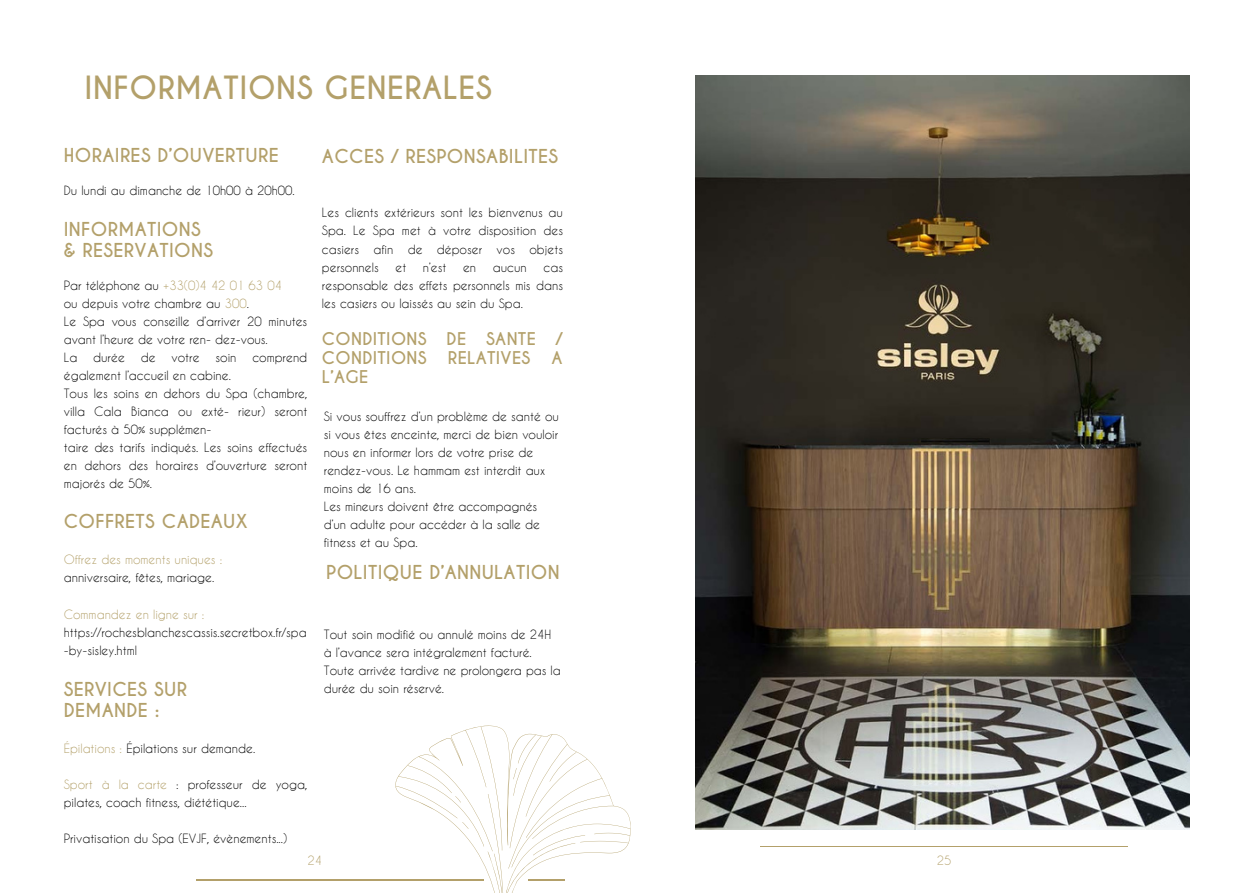
<style>
.page{position:relative;width:1259px;height:893px;background:#fff}
.page>*{position:absolute;margin:0;border:0;box-sizing:border-box;transform-origin:0 0}
.t1{font:700 30px "Caviar Dreams";letter-spacing:.02em;color:#b3a06a}
.t2{font:700 18px/21.3px "Caviar Dreams";letter-spacing:.02em;color:#b3a06a}
.t3{font:700 16.5px/19.2px "Caviar Dreams";letter-spacing:.02em;color:#b3a06a}
.t4{font:12px/18px "Caviar Dreams";color:#000}
.t5{font:12px "Caviar Dreams";color:#b3a069}
.t6{font:12px "Caviar Dreams";color:#b3a06a}
.s1{color:#000}
.s2{color:#b3a069}
</style>
<div class="page">
<svg style="left:395px;top:725px;width:190px;height:167px"></svg>
<hr style="left:197px;top:879px;width:286px;height:1px;background:#b3a06a">
<hr style="left:528px;top:879px;width:36px;height:1px;background:#b3a06a">
<hr style="left:760px;top:846px;width:367px;height:1px;background:#b3a06a">
<img style="left:696px;top:76px;width:493px;height:753px">
<p class="t1" style="left:84px;top:70px;width:409px">INFORMATIONS GENERALES</p>
<p class="t2" style="left:64px;top:145px;width:216px">HORAIRES D’OUVERTURE</p>
<h2 class="t4" style="left:64px;top:181px;width:233px">Du lundi au dimanche de 10h00 à 20h00.</h2>
<h2 class="t2" style="left:64px;top:219px;width:151px">INFORMATIONS &amp; RESERVATIONS</h2>
<p class="t5" style="left:64px;top:278px;width:220px"><span class="s1">Par téléphone au</span> +33(0)4 42 01 63 04</p>
<p class="t4" style="left:64px;top:294px;width:187px">ou depuis votre chambre au <span class="s2">300</span>.</p>
<p class="t4" style="left:64px;top:312px;width:245px">Le Spa vous conseille d’arriver 20 minutes avant l’heure de votre ren- dez-vous.</p>
<p class="t4" style="left:64px;top:348px;width:15px">La</p>
<p class="t4" style="left:93px;top:348px;width:33px">durée</p>
<p class="t4" style="left:141px;top:348px;width:16px">de</p>
<p class="t4" style="left:172px;top:348px;width:30px">votre</p>
<p class="t4" style="left:216px;top:348px;width:22px">soin</p>
<p class="t4" style="left:252px;top:348px;width:56px">comprend</p>
<p class="t4" style="left:64px;top:366px;width:169px">également l’accueil en cabine.</p>
<p class="t4" style="left:64px;top:384px;width:245px;text-align:justify">Tous les soins en dehors du Spa (chambre, villa Cala Bianca ou exté- rieur) seront facturés à 50% supplémen-</p>
<p class="t4" style="left:64px;top:438px;width:245px;text-align:justify">taire des tarifs indiqués. Les soins effectués en dehors des horaires d’ouverture seront majorés de 50%.</p>
<p class="t2" style="left:64px;top:511px;width:185px">COFFRETS CADEAUX</p>
<h2 class="t5" style="left:64px;top:552px;width:160px">Offrez des moments uniques :</h2>
<p class="t4" style="left:64px;top:568px;width:152px">anniversaire, fêtes, mariage.</p>
<h2 class="t5" style="left:64px;top:606px;width:142px">Commandez en ligne sur :</h2>
<p class="t4" style="left:64px;top:622px;width:244px">https://rochesblanchescassis.secretbox.fr/spa -by-sisley.html</p>
<p class="t2" style="left:64px;top:678px;width:125px">SERVICES SUR</p>
<p class="t2" style="left:64px;top:699px;width:97px">DEMANDE :</p>
<h2 class="t4" style="left:64px;top:738px;width:193px"><span class="s2">Épilations :</span> Épilations sur demande.</h2>
<h2 class="t4" style="left:64px;top:774px;width:245px"><span class="s2">Sport à la carte</span> : professeur de yoga, pilates, coach fitness, diététique...</h2>
<p class="t4" style="left:64px;top:828px;width:225px">Privatisation du Spa (EVJF, évènements...)</p>
<p class="t2" style="left:322px;top:146px;width:238px">ACCES / RESPONSABILITES</p>
<p class="t4" style="left:322px;top:203px;width:243px;text-align:justify">Les clients extérieurs sont les bienvenus au Spa. Le Spa met à votre disposition des casiers afin de déposer vos objets personnels</p>
<p class="t4" style="left:395px;top:257px;width:12px">et</p>
<p class="t4" style="left:423px;top:257px;width:25px">n’est</p>
<p class="t4" style="left:463px;top:257px;width:15px">en</p>
<p class="t4" style="left:493px;top:257px;width:35px">aucun</p>
<p class="t4" style="left:322px;top:257px;width:243px;text-align:justify;text-indent:221px">cas responsable des effets personnels mis dans les casiers ou laissés au sein du Spa.</p>
<p class="t3" style="left:322px;top:329px;width:242px">CONDITIONS DE SANTE /<br>CONDITIONS</p>
<p class="t3" style="left:448px;top:348px;width:84px">RELATIVES</p>
<p class="t3" style="left:552px;top:348px;width:13px">A</p>
<p class="t3" style="left:322px;top:367px;width:48px">L’AGE</p>
<p class="t4" style="left:324px;top:407px;width:237px">Si vous souffrez d’un problème de santé ou si vous êtes enceinte, merci de bien vouloir nous en informer lors de votre prise de rendez-vous. Le hammam est interdit aux moins de 16 ans.</p>
<p class="t4" style="left:324px;top:497px;width:218px">Les mineurs doivent être accompagnés d’un adulte pour accéder à la salle de fitness et au Spa.</p>
<p class="t2" style="left:326px;top:561px;width:235px">POLITIQUE D’ANNULATION</p>
<p class="t4" style="left:324px;top:624px;width:238px">Tout soin modifié ou annulé moins de 24H à l’avance sera intégralement facturé.<br>Toute arrivée tardive ne prolongera pas la durée du soin réservé.</p>
<p class="t6" style="left:307px;top:853px;width:16px">24</p>
<h2 class="t6" style="left:937px;top:853px;width:16px">25</h2>
</div>
